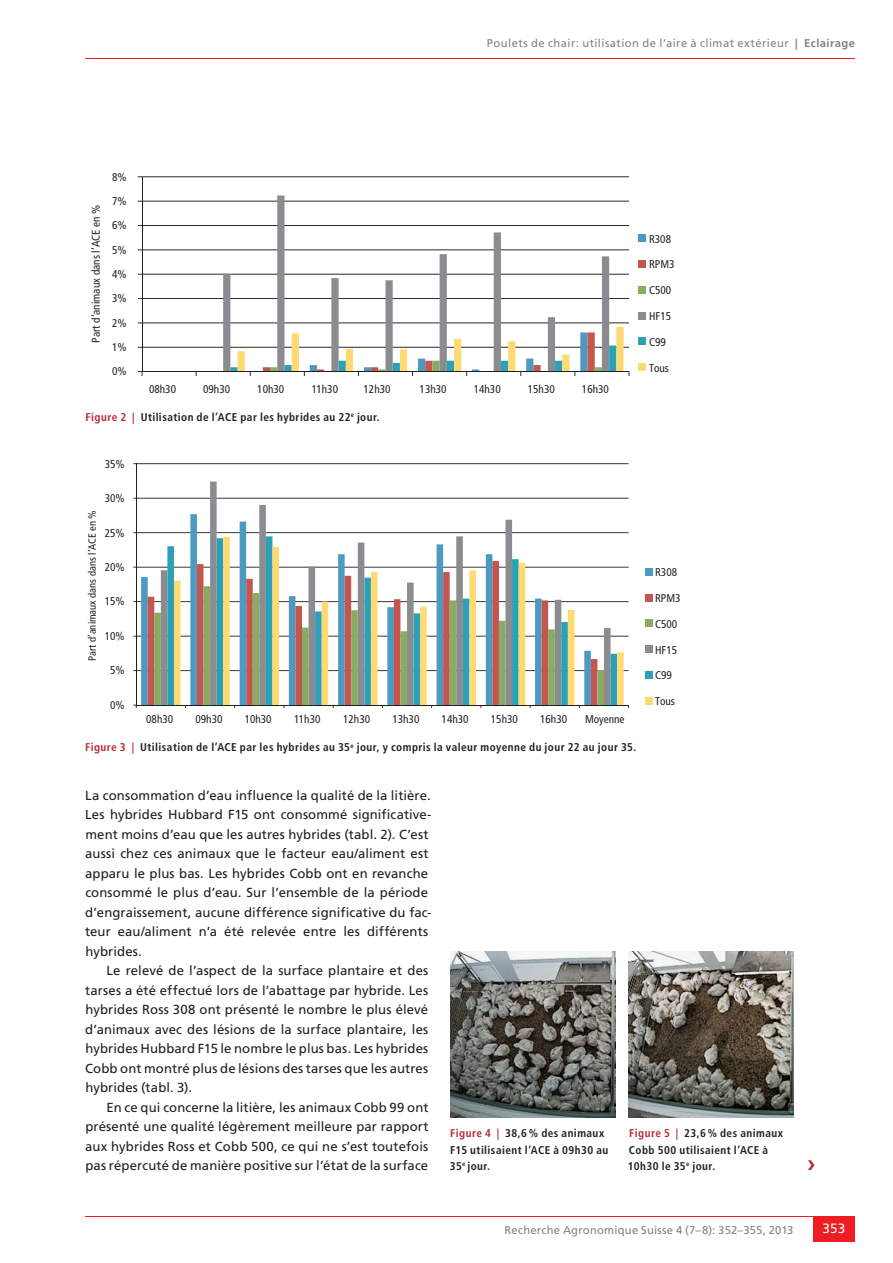
<style>
.page{position:relative;width:893px;height:1263px;background:#fff}
.page>*{position:absolute;margin:0;border:0;box-sizing:border-box;transform-origin:0 0}
.t1{font:13.5px "Frutiger LT Std";color:#fff}
.t2{font:13.2px/19.5px "Frutiger LT Std";letter-spacing:.01em;color:#231f20;text-align:justify}
.t3{font:700 condensed 11.25px/16.5px "Frutiger LT Std";letter-spacing:.04em;color:#231f20}
.t4{font:condensed 11.25px "Frutiger LT Std";color:#231f20}
.t5{font:11.25px "Frutiger LT Std";letter-spacing:.03em;color:#808285}
.t6{font:condensed 10.5px "Frutiger LT Std";color:#231f20}
.s1{font-weight:700}
.s2{color:#b72837}
</style>
<div class="page">
<hr style="left:85px;top:58px;width:770px;height:1px;background:#ee1d23">
<hr style="left:85px;top:1216px;width:770px;height:1px;background:#ee1d23">
<div style="left:813px;top:1216px;width:42px;height:26px;background:#ee1d23"></div>
<hr style="left:142px;top:347px;width:487px;height:1px;background:#231f20">
<hr style="left:142px;top:322px;width:487px;height:1px;background:#231f20">
<hr style="left:142px;top:298px;width:487px;height:1px;background:#231f20">
<hr style="left:142px;top:274px;width:487px;height:1px;background:#231f20">
<hr style="left:142px;top:249px;width:487px;height:1px;background:#231f20">
<hr style="left:142px;top:225px;width:487px;height:1px;background:#231f20">
<hr style="left:142px;top:201px;width:487px;height:1px;background:#231f20">
<hr style="left:142px;top:176px;width:487px;height:1px;background:#231f20">
<svg style="left:223px;top:195px;width:386px;height:176px"></svg>
<hr style="left:142px;top:177px;width:1px;height:195px;background:#231f20">
<hr style="left:142px;top:371px;width:487px;height:1px;background:#231f20">
<svg style="left:138px;top:371px;width:5px;height:5px"></svg>
<svg style="left:230px;top:327px;width:399px;height:49px"></svg>
<hr style="left:136px;top:670px;width:493px;height:1px;background:#231f20">
<hr style="left:136px;top:636px;width:493px;height:1px;background:#231f20">
<hr style="left:136px;top:601px;width:493px;height:1px;background:#231f20">
<hr style="left:136px;top:567px;width:493px;height:1px;background:#231f20">
<hr style="left:136px;top:532px;width:493px;height:1px;background:#231f20">
<hr style="left:136px;top:498px;width:493px;height:1px;background:#231f20">
<hr style="left:136px;top:463px;width:493px;height:1px;background:#231f20">
<svg style="left:141px;top:532px;width:20px;height:173px"></svg>
<svg style="left:161px;top:482px;width:450px;height:223px"></svg>
<svg style="left:167px;top:536px;width:444px;height:169px;fill:#2ea0b7"></svg>
<svg style="left:174px;top:537px;width:450px;height:168px"></svg>
<hr style="left:136px;top:464px;width:1px;height:241px;background:#231f20">
<hr style="left:136px;top:705px;width:493px;height:1px;background:#231f20">
<img style="left:450px;top:951px;width:165px;height:166px">
<img style="left:629px;top:951px;width:165px;height:166px">
<div style="left:639px;top:235px;width:7px;height:7px;background:#4e99c0"></div>
<div style="left:639px;top:260px;width:7px;height:8px;background:#c3564f"></div>
<div style="left:639px;top:286px;width:7px;height:7px;background:#8aab62"></div>
<div style="left:639px;top:312px;width:7px;height:7px;background:#8a8c8f"></div>
<div style="left:639px;top:338px;width:7px;height:7px;background:#2ba0b7"></div>
<div style="left:639px;top:364px;width:7px;height:7px;background:#feda73"></div>
<div style="left:645px;top:568px;width:7px;height:7px;background:#4e99c0"></div>
<div style="left:645px;top:594px;width:7px;height:7px;background:#c3564f"></div>
<div style="left:645px;top:620px;width:7px;height:7px;background:#8aab62"></div>
<div style="left:645px;top:646px;width:7px;height:7px;background:#8a8c8f"></div>
<div style="left:645px;top:671px;width:7px;height:8px;background:#2ba0b7"></div>
<div style="left:645px;top:697px;width:7px;height:7px;background:#feda73"></div>
<p class="t5" style="left:487px;top:36px;width:370px">Poulets de chair: utilisation de l’aire à climat extérieur <span class="s1">| Eclairage</span></p>
<p class="t4" style="left:89px;top:343px;width:140px;rotate:-90deg">Part d‘animaux dans l‘ACE en %</p>
<p class="t4" style="left:112px;top:170px;width:16px">8%</p>
<p class="t4" style="left:112px;top:195px;width:16px">7%</p>
<p class="t4" style="left:112px;top:219px;width:16px">6%</p>
<p class="t4" style="left:112px;top:243px;width:16px">5%</p>
<p class="t4" style="left:112px;top:268px;width:16px">4%</p>
<p class="t4" style="left:112px;top:292px;width:16px">3%</p>
<p class="t4" style="left:112px;top:316px;width:16px">2%</p>
<p class="t4" style="left:112px;top:341px;width:16px">1%</p>
<p class="t4" style="left:112px;top:365px;width:16px">0%</p>
<p class="t4" style="left:149px;top:383px;width:28px">08h30</p>
<p class="t4" style="left:203px;top:383px;width:28px">09h30</p>
<p class="t4" style="left:257px;top:383px;width:28px">10h30</p>
<p class="t4" style="left:312px;top:383px;width:28px">11h30</p>
<p class="t4" style="left:364px;top:383px;width:28px">12h30</p>
<p class="t4" style="left:420px;top:383px;width:28px">13h30</p>
<p class="t4" style="left:474px;top:383px;width:28px">14h30</p>
<p class="t4" style="left:528px;top:383px;width:28px">15h30</p>
<p class="t4" style="left:582px;top:383px;width:28px">16h30</p>
<p class="t4" style="left:649px;top:232px;width:24px">R308</p>
<p class="t4" style="left:649px;top:258px;width:27px">RPM3</p>
<p class="t4" style="left:649px;top:284px;width:24px">C500</p>
<p class="t4" style="left:649px;top:310px;width:24px">HF15</p>
<p class="t4" style="left:649px;top:335px;width:18px">C99</p>
<p class="t4" style="left:649px;top:361px;width:21px">Tous</p>
<p class="t3" style="left:86px;top:409px;width:296px"><span class="s2">Figure 2 |</span> Utilisation de l’ACE par les hybrides au 22<sup>e</sup> jour.</p>
<p class="t4" style="left:105px;top:457px;width:21px">35%</p>
<p class="t6" style="left:86px;top:661px;width:152px;rotate:-90deg">Part d‘animaux dans dans l‘ACE en %</p>
<p class="t4" style="left:105px;top:492px;width:21px">30%</p>
<p class="t4" style="left:105px;top:526px;width:21px">25%</p>
<p class="t4" style="left:118px;top:528px;width:16px">7%</p>
<p class="t4" style="left:105px;top:560px;width:21px">20%</p>
<p class="t4" style="left:105px;top:595px;width:21px">15%</p>
<p class="t4" style="left:118px;top:601px;width:16px">4%</p>
<p class="t4" style="left:118px;top:625px;width:16px">3%</p>
<p class="t4" style="left:105px;top:629px;width:21px">10%</p>
<p class="t4" style="left:110px;top:664px;width:16px">5%</p>
<p class="t4" style="left:110px;top:698px;width:16px">0%</p>
<p class="t4" style="left:118px;top:698px;width:16px">0%</p>
<p class="t4" style="left:146px;top:713px;width:29px">08h30</p>
<p class="t4" style="left:195px;top:713px;width:29px">09h30</p>
<p class="t4" style="left:245px;top:713px;width:29px">10h30</p>
<p class="t4" style="left:294px;top:713px;width:28px">11h30</p>
<p class="t4" style="left:343px;top:713px;width:29px">12h30</p>
<p class="t4" style="left:392px;top:713px;width:29px">13h30</p>
<p class="t4" style="left:442px;top:713px;width:29px">14h30</p>
<p class="t4" style="left:491px;top:713px;width:29px">15h30</p>
<p class="t4" style="left:540px;top:713px;width:29px">16h30</p>
<p class="t4" style="left:585px;top:713px;width:41px">Moyenne</p>
<p class="t4" style="left:155px;top:716px;width:28px">08h30</p>
<p class="t4" style="left:209px;top:716px;width:28px">09h30</p>
<p class="t4" style="left:480px;top:716px;width:28px">14h30</p>
<p class="t4" style="left:534px;top:716px;width:28px">15h30</p>
<p class="t4" style="left:588px;top:716px;width:28px">16h30</p>
<p class="t3" style="left:85px;top:739px;width:553px"><span class="s2">Figure 3 |</span> Utilisation de l’ACE par les hybrides au 35<sup>e</sup> jour, y compris la valeur moyenne du jour 22 au jour 35.</p>
<p class="t4" style="left:655px;top:566px;width:24px">R308</p>
<p class="t4" style="left:655px;top:592px;width:27px">RPM3</p>
<p class="t4" style="left:655px;top:617px;width:24px">C500</p>
<p class="t4" style="left:655px;top:643px;width:24px">HF15</p>
<p class="t4" style="left:655px;top:669px;width:18px">C99</p>
<p class="t4" style="left:655px;top:695px;width:21px">Tous</p>
<p class="t4" style="left:654px;top:643px;width:24px">C500</p>
<p class="t4" style="left:654px;top:695px;width:22px">Tous</p>
<p class="t2" style="left:85px;top:785px;width:348px;text-align:left">La consommation d’eau influence la qualité de la litière.<br>Les hybrides Hubbard F15 ont consommé significative&shy;ment moins d’eau que les autres hybrides (tabl. 2). C’est aussi chez ces animaux que le facteur eau/aliment est apparu le plus bas. Les hybrides Cobb ont en revanche consommé le plus d’eau. Sur l’ensemble de la période d’engraissement, aucune différence significative du fac&shy;teur eau/aliment n’a été relevée entre les différents hybrides.</p>
<p class="t2" style="left:85px;top:961px;width:345px;text-indent:21px">Le relevé de l’aspect de la surface plantaire et des tarses a été effectué lors de l’abattage par hybride. Les hybrides Ross 308 ont présenté le nombre le plus élevé d’animaux avec des lésions de la surface plantaire, les hybrides Hubbard F15 le nombre le plus bas. Les hybrides Cobb ont montré plus de lésions des tarses que les autres hybrides (tabl. 3).</p>
<p class="t2" style="left:85px;top:1097px;width:345px;text-indent:21px">En ce qui concerne la litière, les animaux Cobb 99 ont présenté une qualité légèrement meilleure par rapport aux hybrides Ross et Cobb 500, ce qui ne s’est toutefois pas répercuté de manière positive sur l’état de la surface</p>
<p class="t3" style="left:450px;top:1125px;width:160px"><span class="s2">Figure 4 |</span> 38,6 % des animaux<br>F15 utilisaient l’ACE à 09h30 au<br>35<sup>e</sup> jour.</p>
<p class="t3" style="left:628px;top:1125px;width:157px"><span class="s2">Figure 5 |</span> 23,6 % des animaux<br>Cobb 500 utilisaient l’ACE à<br>10h30 le 35<sup>e</sup> jour.</p>
<p class="t5" style="left:504px;top:1223px;width:290px">Recherche Agronomique Suisse 4 (7–8): 352–355, 2013</p>
<p class="t1" style="left:822px;top:1221px;width:24px">353</p>
</div>
